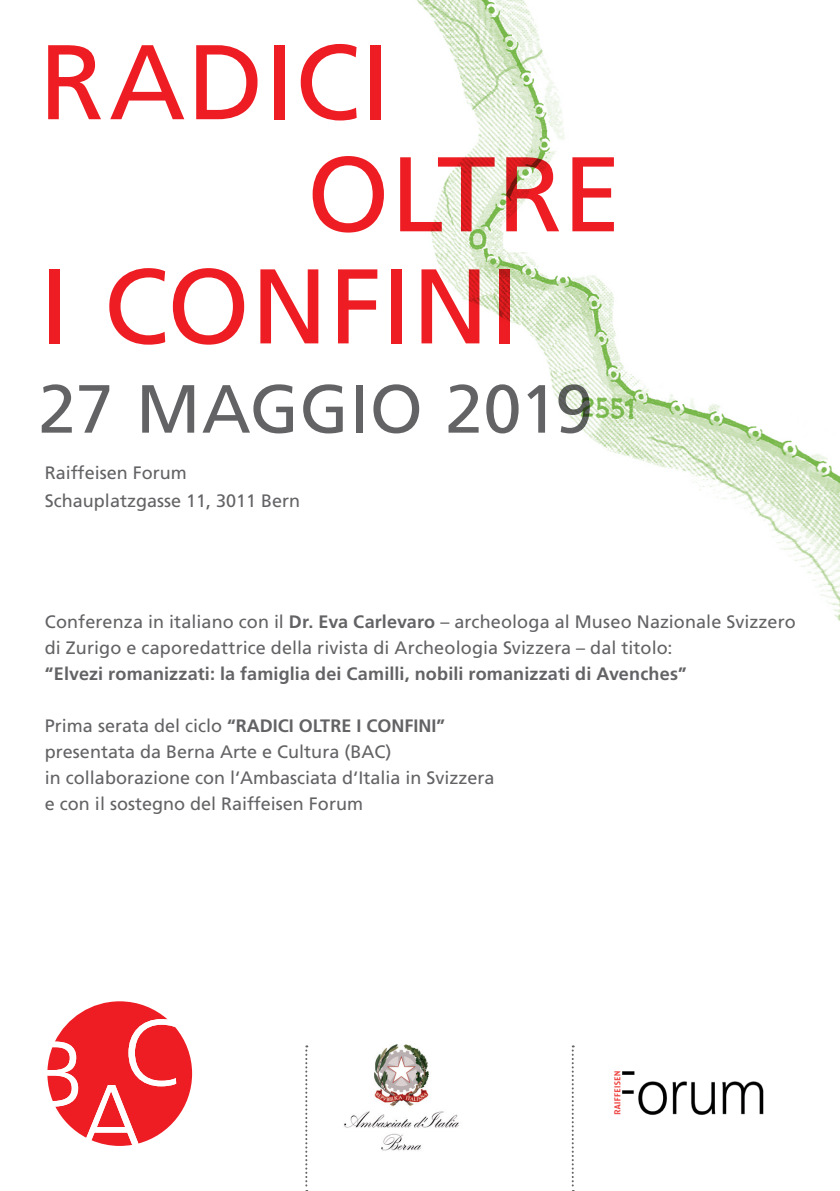
<style>
.page{position:relative;width:840px;height:1191px;background:#fff}
.page>*{position:absolute;margin:0;border:0;box-sizing:border-box;transform-origin:0 0}
.t1{font:106px "Frutiger LT";letter-spacing:.01em;color:#ee1d23}
.t2{font:68px "Frutiger LT";letter-spacing:.01em;color:#636366}
.t3{font:18px/26px "Frutiger LT";color:#636366}
.t4{font:700 18px "Frutiger LT";letter-spacing:.01em;color:#636366}
.s1{font-weight:700}
</style>
<div class="page">
<img style="left:417px;top:0;width:422px;height:620px">
<svg style="left:47px;top:1001px;width:145px;height:145px"></svg>
<img style="left:344px;top:1044px;width:115px;height:107px">
<img style="left:614px;top:1071px;width:150px;height:44px">
<svg style="left:305px;top:1045px;width:2px;height:146px"></svg>
<svg style="left:571px;top:1045px;width:2px;height:146px"></svg>
<h1 class="t1" style="left:39px;top:20px;width:352px">RADICI</h1>
<h1 class="t1" style="left:307px;top:132px;width:316px">OLTRE</h1>
<h1 class="t1" style="left:39px;top:244px;width:481px">I CONFINI</h1>
<h2 class="t2" style="left:38px;top:369px;width:556px">27 MAGGIO 2019</h2>
<p class="t3" style="left:45px;top:459px;width:257px;line-height:28px">Raiffeisen Forum<br>Schauplatzgasse 11, 3011 Bern</p>
<p class="t3" style="left:45px;top:608px;width:751px">Conferenza in italiano con il <span class="s1">Dr. Eva Carlevaro</span> – archeologa al Museo Nazionale Svizzero di Zurigo e caporedattrice della rivista di Archeologia Svizzera – dal titolo:</p>
<p class="t4" style="left:45px;top:663px;width:643px">“Elvezi romanizzati: la famiglia dei Camilli, nobili romanizzati di Avenches”</p>
<p class="t3" style="left:45px;top:712px;width:451px">Prima serata del ciclo <span class="s1">“RADICI OLTRE I CONFINI” </span>presentata da Berna Arte e Cultura (BAC)<br>in collaborazione con l‘Ambasciata d‘Italia in Svizzera e con il sostegno del Raiffeisen Forum</p>
</div>
